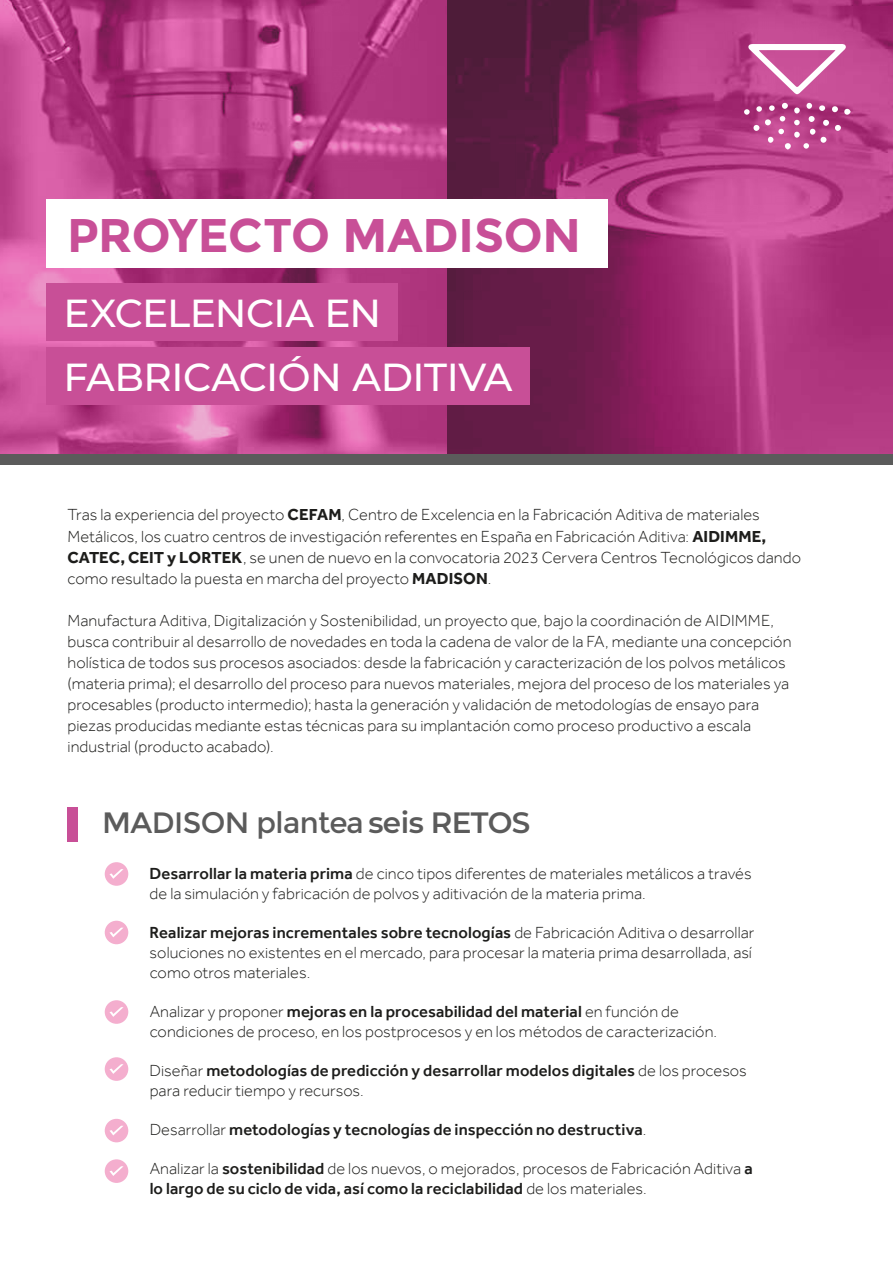
<style>
.page{position:relative;width:893px;height:1263px;background:#fff}
.page>*{position:absolute;margin:0;border:0;box-sizing:border-box;transform-origin:0 0}
.t1{font:700 47.1px "Montserrat";letter-spacing:-.005em;color:#c84f97}
.t2{font:500 39.15px/64.1px "Montserrat";letter-spacing:-.015em;color:#fff}
.t3{font:29.4px "Montserrat";letter-spacing:-.02em;color:#5b5b5b}
.t4{font:300 16.5px/21px "Effra";letter-spacing:.005em;color:#1d1d1b}
.t5{font:500 16.5px/19.8px "Effra";letter-spacing:.005em;color:#1d1d1b}
.s1{font-weight:700}
.s2{font-weight:600}
.s3{font-weight:500}
.s4{font-weight:300}
</style>
<div class="page">
<svg style="left:0;top:0;width:893px;height:454px;background:#a63779"></svg>
<div style="left:68px;top:807px;width:10px;height:34px;background:#c84f97"></div>
<div style="left:46px;top:284px;width:352px;height:57px;background:#c84f97"></div>
<div style="left:46px;top:348px;width:484px;height:57px;background:#c84f97"></div>
<div style="left:46px;top:199px;width:562px;height:69px;background:#fff"></div>
<div style="left:0;top:454px;width:893px;height:10px;background:#5b5b5b"></div>
<div style="left:105px;top:921px;width:23px;height:23px;background:#f4aece;border-radius:50%"></div>
<svg style="left:109px;top:928px;width:14px;height:9px"></svg>
<div style="left:105px;top:862px;width:23px;height:24px;background:#f4aece;border-radius:50%"></div>
<svg style="left:109px;top:869px;width:15px;height:10px"></svg>
<div style="left:105px;top:1000px;width:23px;height:24px;background:#f4aece;border-radius:50%"></div>
<svg style="left:109px;top:1007px;width:15px;height:10px"></svg>
<div style="left:105px;top:1057px;width:23px;height:24px;background:#f4aece;border-radius:50%"></div>
<svg style="left:109px;top:1064px;width:15px;height:10px"></svg>
<div style="left:105px;top:1119px;width:23px;height:23px;background:#f4aece;border-radius:50%"></div>
<svg style="left:109px;top:1126px;width:14px;height:9px"></svg>
<div style="left:105px;top:1159px;width:23px;height:24px;background:#f4aece;border-radius:50%"></div>
<svg style="left:109px;top:1166px;width:15px;height:10px"></svg>
<svg style="left:748px;top:44px;width:98px;height:51px"></svg>
<svg style="left:744px;top:103px;width:106px;height:46px;background:#c05594"></svg>
<h1 class="t1" style="left:67px;top:207px;width:516px">PROYECTO MADISON</h1>
<h2 class="t2" style="left:64px;top:280px;width:450px">EXCELENCIA EN<br>FABRICACIÓN ADITIVA</h2>
<p class="t4" style="left:67px;top:504px;width:735px">Tras la experiencia del proyecto <span class="s1">CEFAM</span>, Centro de Excelencia en la Fabricación Aditiva de materiales Metálicos, los cuatro centros de investigación referentes en España en Fabricación Aditiva: <span class="s1">AIDIMME, CATEC, CEIT y LORTEK</span>, se unen de nuevo en la convocatoria 2023 Cervera Centros Tecnológicos dando como resultado la puesta en marcha del proyecto <span class="s1">MADISON</span>.</p>
<p class="t4" style="left:68px;top:609px;width:725px">Manufactura Aditiva, Digitalización y Sostenibilidad, un proyecto que, bajo la coordinación de AIDIMME, busca contribuir al desarrollo de novedades en toda la cadena de valor de la FA, mediante una concepción holística de todos sus procesos asociados: desde la fabricación y caracterización de los polvos metálicos (materia prima); el desarrollo del proceso para nuevos materiales, mejora del proceso de los materiales ya procesables (producto intermedio); hasta la generación y validación de metodologías de ensayo para piezas producidas mediante estas técnicas para su implantación como proceso productivo a escala industrial (producto acabado).</p>
<h3 class="t3" style="left:102px;top:806px;width:430px">MADISON plantea <span class="s2">seis RETOS</span></h3>
<p class="t4" style="left:150px;top:863px;width:603px;line-height:19.8px"><span class="s3">Desarrollar la materia prima</span> de cinco tipos diferentes de materiales metálicos a través de la simulación y fabricación de polvos y aditivación de la materia prima.</p>
<p class="t4" style="left:150px;top:922px;width:606px;line-height:19.8px"><span class="s3">Realizar mejoras incrementales sobre tecnologías</span> de Fabricación Aditiva o desarrollar soluciones no existentes en el mercado, para procesar la materia prima desarrollada, así como otros materiales.</p>
<p class="t4" style="left:150px;top:1001px;width:569px;line-height:19.8px">Analizar y proponer <span class="s3">mejoras en la procesabilidad del material</span> en función de condiciones de proceso, en los postprocesos y en los métodos de caracterización.</p>
<p class="t5" style="left:150px;top:1060px;width:599px"><span class="s4">Diseñar</span> metodologías de predicción y desarrollar modelos digitales <span class="s4">de los procesos para reducir tiempo y recursos.</span></p>
<p class="t5" style="left:150px;top:1119px;width:498px"><span class="s4">Desarrollar</span> metodologías y tecnologías de inspección no destructiva<span class="s4">.</span></p>
<p class="t4" style="left:150px;top:1159px;width:605px;line-height:19.8px">Analizar la <span class="s3">sostenibilidad</span> de los nuevos, o mejorados, procesos de Fabricación Aditiva <span class="s3">a lo largo de su ciclo de vida, así como la reciclabilidad</span> de los materiales.</p>
</div>
